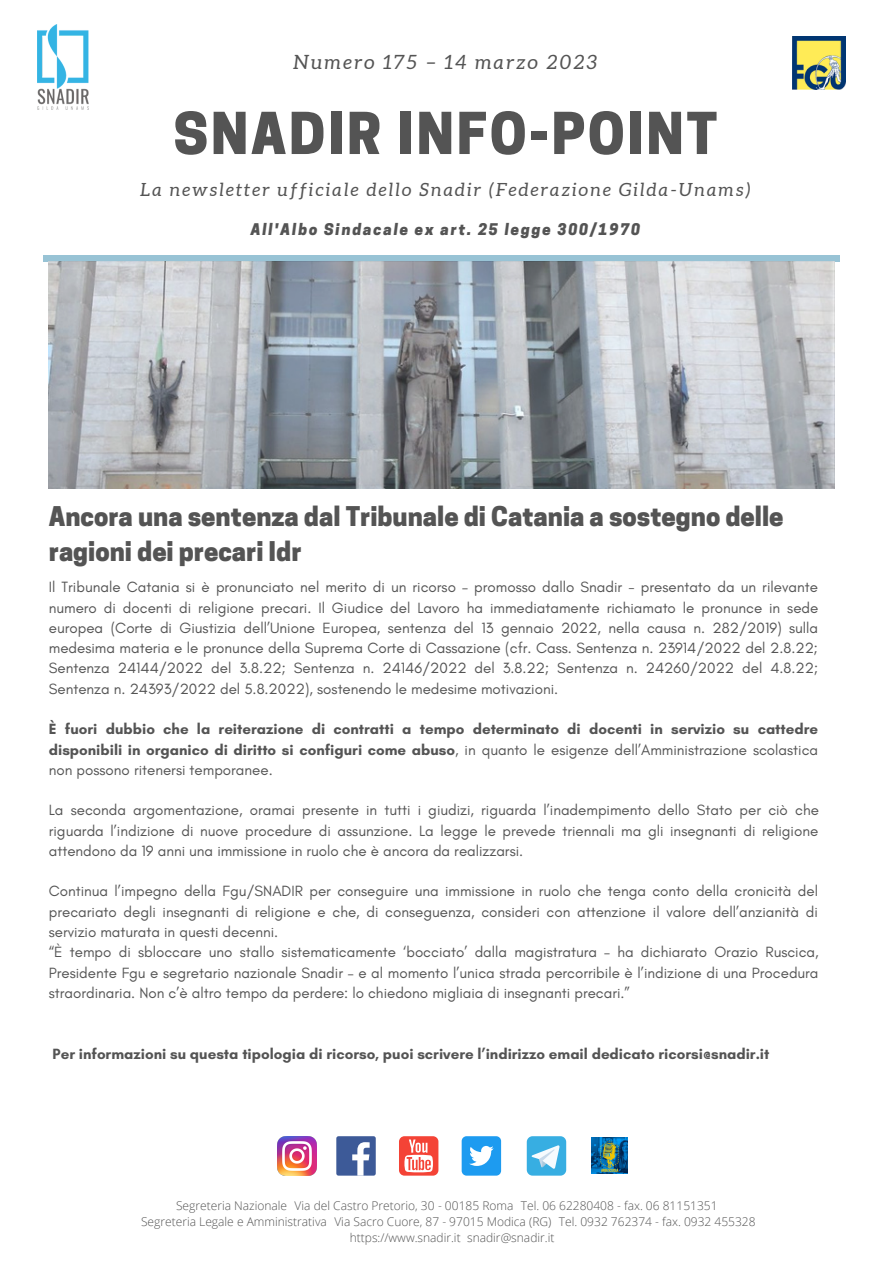
<style>
.page{position:relative;width:894px;height:1264px;background:#fff}
.page>*{position:absolute;margin:0;border:0;box-sizing:border-box;transform-origin:0 0}
.t1{font:800 54.15px "Cooper Hewitt";letter-spacing:.05em;color:#545454}
.t2{font:800 25.5px/35px "Cooper Hewitt";color:#545454}
.t3{font:italic 19.65px "Aleo";letter-spacing:.12em;color:#545454}
.t4{font:italic 18.15px "Aleo";letter-spacing:.12em;color:#545454}
.t5{font:15.15px/20.2px "Glacial Indifference";color:#545454;text-align:justify}
.t6{font:700 15.15px/20.2px "Glacial Indifference";color:#545454;text-align:justify}
.t7{font:italic 800 15.15px "Cooper Hewitt";letter-spacing:.12em;color:#545454}
.t8{font:300 12px "Open Sans";color:#545454}
.s1{font-weight:400}
</style>
<div class="page">
<div style="left:43px;top:255px;width:796px;height:6px;background:#98c3d5"></div>
<img style="left:37px;top:25px;width:52px;height:84px">
<img style="left:792px;top:36px;width:53px;height:53px">
<img style="left:277px;top:1136px;width:39px;height:39px">
<div style="left:336px;top:1136px;width:39px;height:39px;background:#3d5a98;border-radius:2px"></div>
<svg style="left:352px;top:1142px;width:17px;height:33px"></svg>
<div style="left:399px;top:1136px;width:39px;height:39px;background:#f44336;border-radius:5px"></div>
<svg style="left:404px;top:1139px;width:29px;height:33px"></svg>
<div style="left:461px;top:1136px;width:40px;height:39px;background:#1d9bf0;border-radius:5px"></div>
<svg style="left:469px;top:1145px;width:24px;height:20px"></svg>
<svg style="left:526px;top:1136px;width:40px;height:39px"></svg>
<img style="left:49px;top:262px;width:785px;height:226px">
<img style="left:591px;top:1137px;width:36px;height:36px">
<p class="t3" style="left:293px;top:51px;width:305px">Numero 175 – 14 marzo 2023</p>
<h1 class="t1" style="left:173px;top:113px;width:545px">SNADIR INFO-POINT</h1>
<p class="t4" style="left:140px;top:180px;width:611px">La newsletter ufficiale dello Snadir (Federazione Gilda-Unams)</p>
<p class="t7" style="left:251px;top:223px;width:391px">All'Albo Sindacale ex art. 25 legge 300/1970</p>
<h2 class="t2" style="left:49px;top:502px;width:736px">Ancora una sentenza dal Tribunale di Catania a sostegno delle ragioni dei precari Idr</h2>
<p class="t5" style="left:49px;top:577px;width:771px">Il Tribunale Catania si è pronunciato nel merito di un ricorso – promosso dallo Snadir - presentato da un rilevante numero di docenti di religione precari. Il Giudice del Lavoro ha immediatamente richiamato le pronunce in sede europea (Corte di Giustizia dell’Unione Europea, sentenza del 13 gennaio 2022, nella causa n. 282/2019) sulla medesima materia e le pronunce della Suprema Corte di Cassazione (cfr. Cass. Sentenza n. 23914/2022 del 2.8.22; Sentenza 24144/2022 del 3.8.22; Sentenza n. 24146/2022 del 3.8.22; Sentenza n. 24260/2022 del 4.8.22; Sentenza n. 24393/2022 del 5.8.2022), sostenendo le medesime motivazioni.</p>
<p class="t6" style="left:49px;top:718px;width:770px">È fuori dubbio che la reiterazione di contratti a tempo determinato di docenti in servizio su cattedre disponibili in organico di diritto si configuri come abuso<span class="s1">, in quanto le esigenze dell’Amministrazione scolastica non possono ritenersi temporanee.</span></p>
<p class="t5" style="left:49px;top:800px;width:771px">La seconda argomentazione, oramai presente in tutti i giudizi, riguarda l’inadempimento dello Stato per ciò che riguarda l’indizione di nuove procedure di assunzione. La legge le prevede triennali ma gli insegnanti di religione attendono da 19 anni una immissione in ruolo che è ancora da realizzarsi.</p>
<p class="t5" style="left:49px;top:881px;width:771px;text-align:left">Continua l’impegno della Fgu/SNADIR per conseguire una immissione in ruolo che tenga conto della cronicità del precariato degli insegnanti di religione e che, di conseguenza, consideri con attenzione il valore dell’anzianità di servizio maturata in questi decenni.<br>“È tempo di sbloccare uno stallo sistematicamente ‘bocciato’ dalla magistratura – ha dichiarato Orazio Ruscica, Presidente Fgu e segretario nazionale Snadir – e al momento l’unica strada percorribile è l’indizione di una Procedura straordinaria. Non c’è altro tempo da perdere: lo chiedono migliaia di insegnanti precari.”</p>
<p class="t6" style="left:53px;top:1043px;width:718px">Per informazioni su questa tipologia di ricorso, puoi scrivere l’indirizzo email dedicato ricorsi@snadir.it</p>
<p class="t8" style="left:176px;top:1197px;width:543px">Segreteria Nazionale Via del Castro Pretorio, 30 - 00185 Roma Tel. 06 62280408 - fax. 06 81151351</p>
<p class="t8" style="left:141px;top:1213px;width:616px">Segreteria Legale e Amministrativa Via Sacro Cuore, 87 - 97015 Modica (RG) Tel. 0932 762374 - fax. 0932 455328</p>
<p class="t8" style="left:349px;top:1229px;width:206px">https://www.snadir.it snadir@snadir.it</p>
</div>
